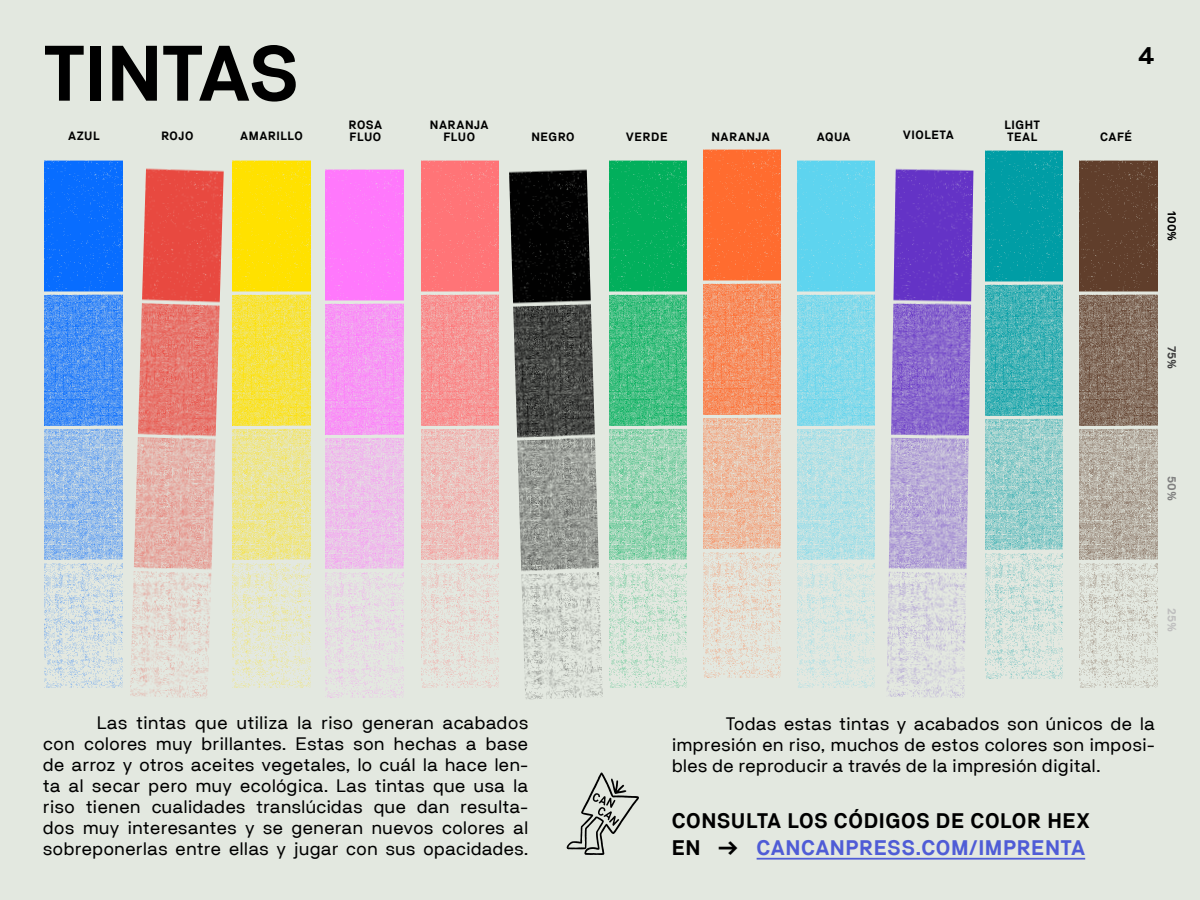
<style>
.page{position:relative;width:1200px;height:900px;background:#e3e8e0}
.page>*{position:absolute;margin:0;border:0;box-sizing:border-box;transform-origin:0 0}
.t1{font:700 24px "NB Akademie Std";color:#000}
.t2{font:700 21px/27px "NB Akademie Std";letter-spacing:.02em;color:#000}
.t3{font:18px/21px "NB Akademie Std";color:#000;text-align:justify;scale:1.08 1}
.t4{font:700 12px/12px "NB Akademie Std";letter-spacing:.04em;color:#000}
.t5{font:700 11.55px "NB Akademie Std";color:#000}
.t6{font:700 11.55px "NB Akademie Std";color:#404040}
.t7{font:700 11.55px "NB Akademie Std";color:#bfbfbf}
.t8{font:700 11.55px "NB Akademie Std";color:#808080}
.s1{font-family:"GT America LCG"}
.s2{color:#4f5cd6}
</style>
<div class="page">
<img style="left:45px;top:160px;width:78px;height:528px">
<img style="left:130px;top:168px;width:94px;height:530px">
<img style="left:326px;top:169px;width:78px;height:528px">
<img style="left:421px;top:160px;width:78px;height:528px">
<img style="left:509px;top:169px;width:94px;height:530px">
<img style="left:609px;top:160px;width:78px;height:528px">
<img style="left:703px;top:149px;width:78px;height:528px">
<img style="left:797px;top:160px;width:78px;height:528px">
<img style="left:887px;top:168px;width:87px;height:530px">
<img style="left:985px;top:150px;width:78px;height:528px">
<img style="left:1079px;top:160px;width:78px;height:528px">
<img style="left:233px;top:160px;width:78px;height:528px">
<hr style="left:757px;top:858px;width:328px;height:2px;background:#4f5cd6">
<svg style="left:567px;top:772px;width:72px;height:83px"></svg>
<svg style="left:45px;top:46px;width:39px;height:55px"></svg>
<div style="left:90px;top:46px;width:11px;height:55px;background:#000"></div>
<svg style="left:112px;top:46px;width:45px;height:55px"></svg>
<svg style="left:163px;top:45px;width:133px;height:57px"></svg>
<h1 class="t1" style="left:1138px;top:42px;width:19px">4</h1>
<p class="t4" style="left:68px;top:130px;width:33px">AZUL</p>
<p class="t4" style="left:161px;top:130px;width:34px">ROJO</p>
<p class="t4" style="left:240px;top:130px;width:64px">AMARILLO</p>
<p class="t4" style="left:349px;top:119px;width:35px">ROSA<br>FLUO</p>
<p class="t4" style="left:532px;top:131px;width:45px">NEGRO</p>
<p class="t4" style="left:626px;top:131px;width:43px">VERDE</p>
<p class="t4" style="left:712px;top:131px;width:60px">NARANJA</p>
<p class="t4" style="left:817px;top:131px;width:35px">AQUA</p>
<p class="t4" style="left:903px;top:129px;width:53px">VIOLETA</p>
<p class="t4" style="left:1004px;top:119px;width:37px">LIGHT<br>TEAL</p>
<p class="t4" style="left:1100px;top:131px;width:34px">CAFÉ</p>
<p class="t4" style="left:430px;top:119px;width:60px;text-align:center">NARANJA<br>FLUO</p>
<p class="t5" style="left:1178px;top:211px;width:32px;rotate:90deg">100%</p>
<p class="t6" style="left:1178px;top:346px;width:25px;rotate:90deg">75%</p>
<p class="t8" style="left:1178px;top:476px;width:27px;rotate:90deg">50%</p>
<p class="t7" style="left:1178px;top:608px;width:26px;rotate:90deg">25%</p>
<p class="t3" style="left:43px;top:712px;width:451px;text-indent:54px">Las tintas que utiliza la riso generan acabados con colores muy brillantes. Estas son hechas a base de arroz y otros aceites vegetales, lo cuál la hace len&shy;ta al secar pero muy ecológica. Las tintas que usa la riso tienen cualidades translúcidas que dan resulta&shy;dos muy interesantes y se generan nuevos colores al sobreponerlas entre ellas y jugar con sus opacidades.</p>
<p class="t3" style="left:672px;top:713px;width:449px;text-indent:54px">Todas estas tintas y acabados son únicos de la impresión en riso, muchos de estos colores son imposi&shy;bles de reproducir a través de la impresión digital.</p>
<p class="t2" style="left:672px;top:807px;width:420px">CONSULTA LOS CÓDIGOS DE COLOR HEX<br>EN <span class="s1">→</span> <span class="s2">CANCANPRESS.COM/IMPRENTA</span></p>
</div>
